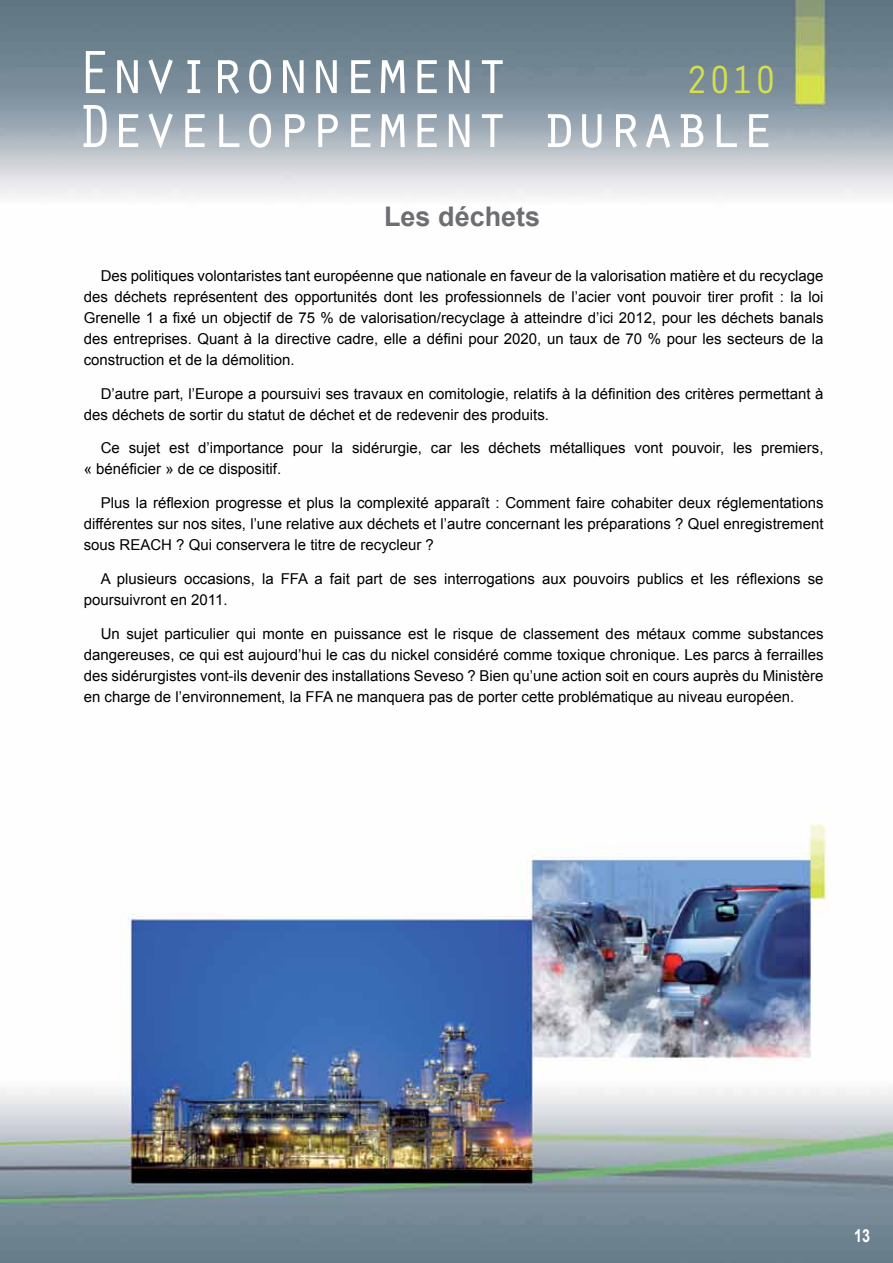
<style>
.page{position:relative;width:893px;height:1263px;background:#fff}
.page>*{position:absolute;margin:0;border:0;box-sizing:border-box;transform-origin:0 0}
.t1{font:63px "Orator Std";letter-spacing:-.04em;color:#fff;scale:.94 1}
.t2{font:40.5px "Orator Std";color:#d5e04e;scale:.94 1}
.t3{font:700 27px "Arial";color:#6d6e71}
.t4{font:700 18px "Arial";color:#fff;scale:.8 1}
.t5{font:15px/21px "Arial";color:#000;text-align:justify}
</style>
<div class="page">
<img style="left:0;top:0;width:893px;height:1263px">
<h1 class="t1" style="left:77px;top:27px;width:463px">Environnement</h1>
<h2 class="t2" style="left:685px;top:51px;width:99px">2010</h2>
<h1 class="t1" style="left:77px;top:81px;width:745px">Developpement durable</h1>
<h3 class="t3" style="left:384px;top:201px;width:158px">Les déchets</h3>
<p class="t5" style="left:84px;top:265px;width:741px;text-indent:17px">Des politiques volontaristes tant européenne que nationale en faveur de la valorisation matière et du recyclage des déchets représentent des opportunités dont les professionnels de l’acier vont pouvoir tirer profit : la loi Grenelle 1 a fixé un objectif de 75 % de valorisation/recyclage à atteindre d’ici 2012, pour les déchets banals des entreprises. Quant à la directive cadre, elle a défini pour 2020, un taux de 70 % pour les secteurs de la construction et de la démolition.</p>
<p class="t5" style="left:84px;top:383px;width:741px;text-indent:17px">D’autre part, l’Europe a poursuivi ses travaux en comitologie, relatifs à la définition des critères permettant à des déchets de sortir du statut de déchet et de redevenir des produits.</p>
<p class="t5" style="left:84px;top:438px;width:741px;text-indent:17px">Ce sujet est d’importance pour la sidérurgie, car les déchets métalliques vont pouvoir, les premiers, « bénéficier » de ce dispositif.</p>
<p class="t5" style="left:84px;top:492px;width:741px;text-indent:17px">Plus la réflexion progresse et plus la complexité apparaît : Comment faire cohabiter deux réglementations différentes sur nos sites, l’une relative aux déchets et l’autre concernant les préparations ? Quel enregistrement sous REACH ? Qui conservera le titre de recycleur ?</p>
<p class="t5" style="left:84px;top:568px;width:741px;text-indent:17px">A plusieurs occasions, la FFA a fait part de ses interrogations aux pouvoirs publics et les réflexions se poursuivront en 2011.</p>
<p class="t5" style="left:84px;top:623px;width:741px;text-indent:17px">Un sujet particulier qui monte en puissance est le risque de classement des métaux comme substances dangereuses, ce qui est aujourd’hui le cas du nickel considéré comme toxique chronique. Les parcs à ferrailles des sidérurgistes vont-ils devenir des installations Seveso ? Bien qu’une action soit en cours auprès du Ministère en charge de l’environnement, la FFA ne manquera pas de porter cette problématique au niveau européen.</p>
<p class="t4" style="left:854px;top:1225px;width:22px">13</p>
</div>
